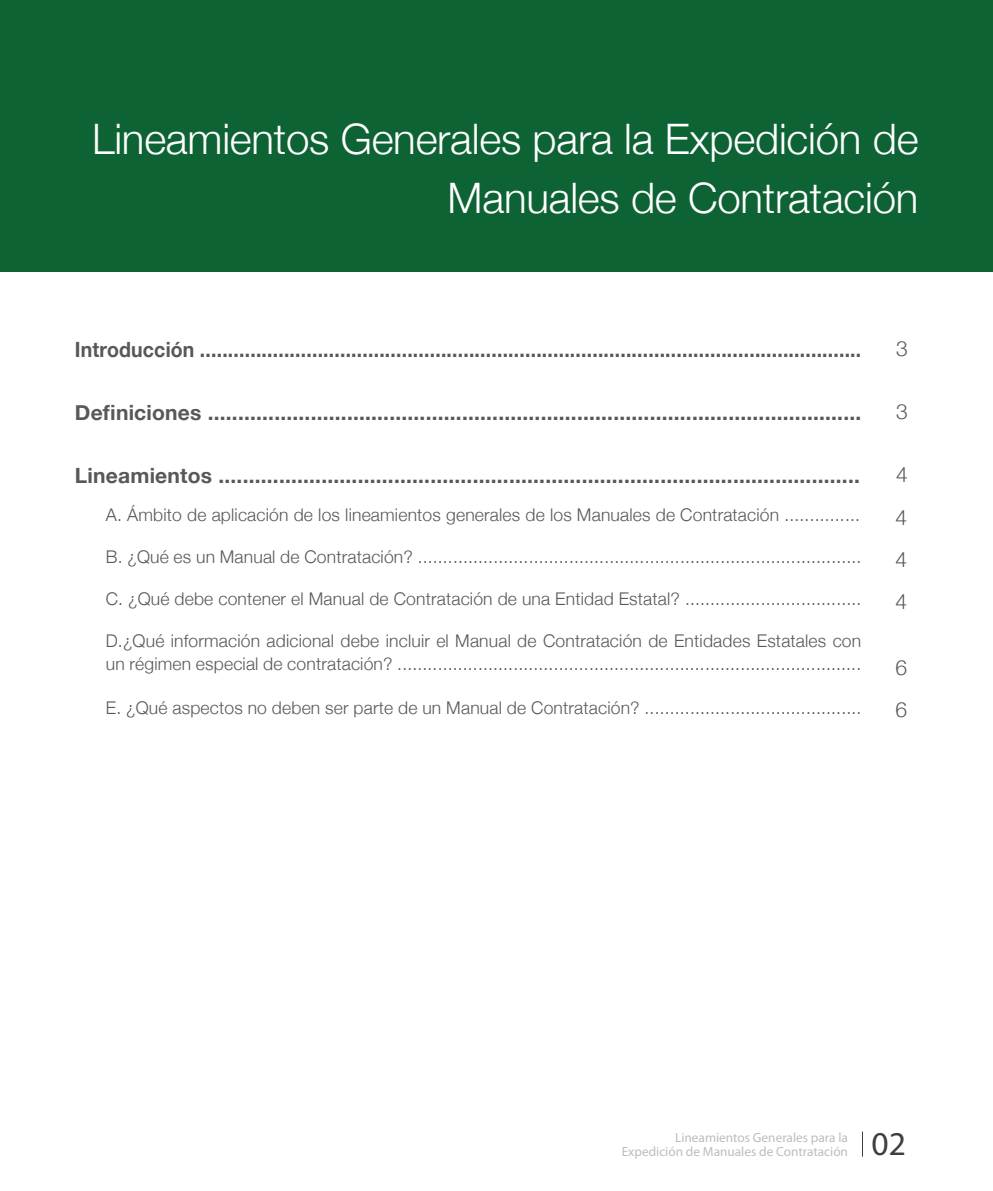
<style>
.page{position:relative;width:993px;height:1191px;background:#fff}
.page>*{position:absolute;margin:0;border:0;box-sizing:border-box;transform-origin:0 0}
.t1{font:300 42px/59px "Helvetica Neue";letter-spacing:-.005em;color:#fff;text-align:right}
.t2{font:33.43px "Myriad Pro";color:#3e3e3f}
.t3{font:700 21px "Helvetica Neue";letter-spacing:.01em;color:#57585a}
.t4{font:700 21px "Helvetica Neue";letter-spacing:.01em;color:#57585a;scale:.93 1}
.t5{font:300 21px/42px "Helvetica Neue";color:#57585a}
.t6{font:300 17.5px/22.8px "Helvetica Neue";letter-spacing:.01em;color:#57585a}
.t7{font:13.3px/14.7px "Myriad Pro";color:#bcbdc0;text-align:right}
</style>
<div class="page">
<div style="left:0;top:0;width:992px;height:272px;background:#0e6334"></div>
<h1 class="t1" style="left:92px;top:107px;width:827px">Lineamientos Generales para la Expedición de<br>Manuales de Contratación</h1>
<p class="t4" style="left:75px;top:330px;width:846px">Introducción ......................................................................................................................</p>
<p class="t5" style="left:895px;top:327px;width:13px">3</p>
<p class="t3" style="left:75px;top:393px;width:787px">Definiciones ............................................................................................................</p>
<p class="t3" style="left:75px;top:456px;width:786px">Lineamientos ..........................................................................................................</p>
<p class="t6" style="left:106px;top:502px;width:755px">A. Ámbito de aplicación de los lineamientos generales de los Manuales de Contratación ...............</p>
<p class="t6" style="left:106px;top:544px;width:756px">B. ¿Qué es un Manual de Contratación? ........................................................................................</p>
<p class="t6" style="left:106px;top:586px;width:756px">C. ¿Qué debe contener el Manual de Contratación de una Entidad Estatal? ...................................</p>
<p class="t6" style="left:106px;top:628px;width:756px">D.¿Qué información adicional debe incluir el Manual de Contratación de Entidades Estatales con un régimen especial de contratación? ............................................................................................</p>
<p class="t6" style="left:106px;top:695px;width:756px">E. ¿Qué aspectos no deben ser parte de un Manual de Contratación? ...........................................</p>
<p class="t5" style="left:895px;top:390px;width:13px">3</p>
<p class="t5" style="left:895px;top:453px;width:14px">4<br>4</p>
<p class="t5" style="left:895px;top:537px;width:13px">4<br>4</p>
<p class="t5" style="left:895px;top:645px;width:13px">6</p>
<p class="t5" style="left:895px;top:687px;width:13px">6</p>
<p class="t7" style="left:621px;top:1130px;width:228px">Lineamientos Generales para la<br>Expedición de Manuales de Contratación</p>
<h2 class="t2" style="left:871px;top:1125px;width:36px">02</h2>
</div>
